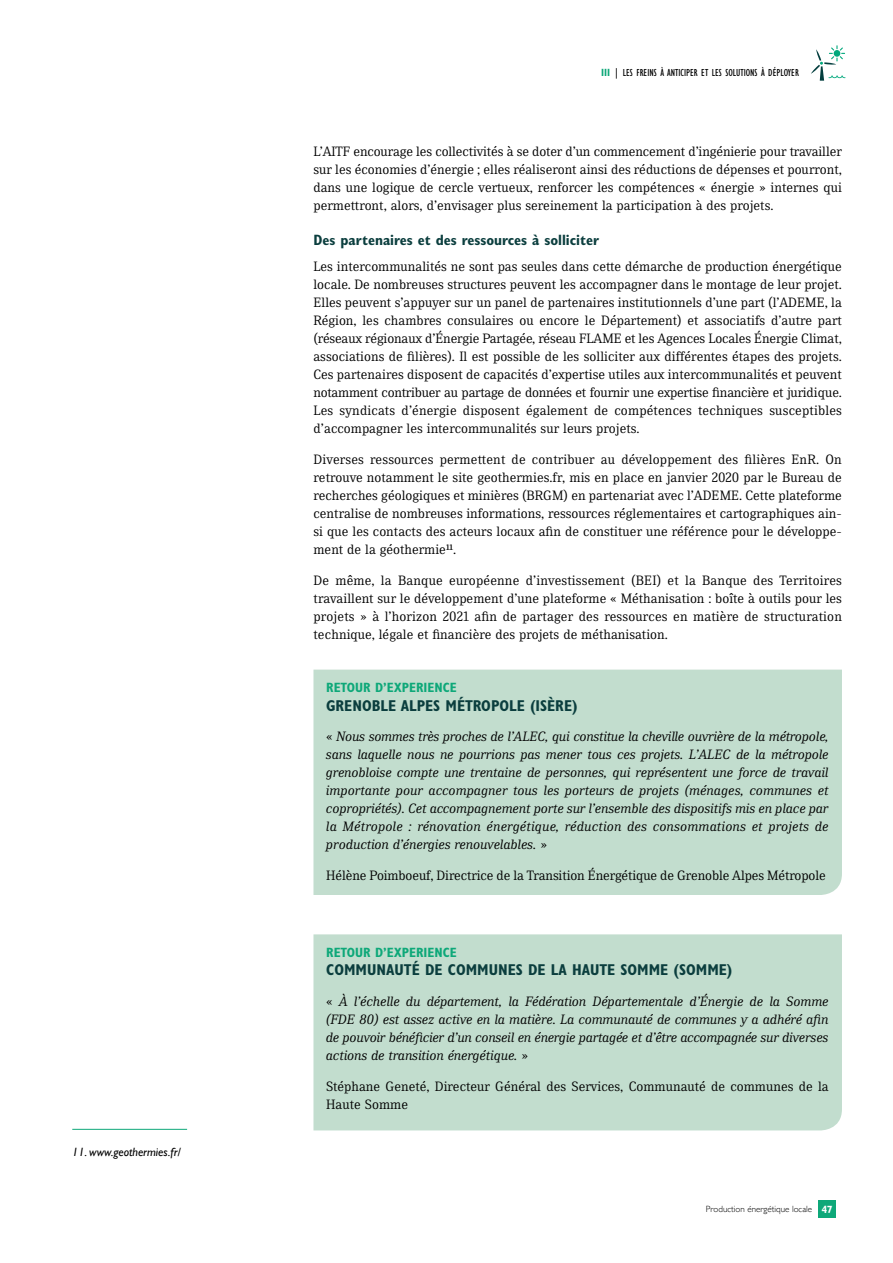
<style>
.page{position:relative;width:893px;height:1263px;background:#fff}
.page>*{position:absolute;margin:0;border:0;box-sizing:border-box;transform-origin:0 0}
.t1{font:700 condensed 15.75px "Gill Sans";color:#0b3e3e}
.t2{font:700 condensed 15px "Gill Sans";color:#0b3e3e}
.t3{font:13.5px/18px "Skopex Serif";color:#000;text-align:justify}
.t4{font:italic 13.5px/18px "Skopex Serif";color:#000;text-align:justify}
.t5{font:700 condensed 13.5px "Gill Sans";color:#0ea879}
.t6{font:italic 12px "Gill Sans";color:#000}
.t7{font:condensed 10.5px "Gill Sans";color:#000}
.t8{font:700 condensed 10.5px "Gill Sans";color:#fff}
.t9{font:300 9px "Gill Sans";color:#000}
.s1{font-weight:700;color:#0ea879}
.s2{font-style:normal}
</style>
<div class="page">
<div style="left:313px;top:670px;width:529px;height:225px;background:#c2ddce"></div>
<div style="left:313px;top:934px;width:529px;height:196px;background:#c2ddce"></div>
<hr style="left:72px;top:1129px;width:115px;height:1px;background:#0ea879">
<svg style="left:811px;top:45px;width:34px;height:36px"></svg>
<div style="left:819px;top:1200px;width:17px;height:17px;background:#0ea879"></div>
<p class="t6" style="left:72px;top:1145px;width:110px">11. www.geothermies.fr/</p>
<p class="t7" style="left:601px;top:67px;width:199px"><span class="s1">III</span> | LES FREINS À ANTICIPER ET LES SOLUTIONS À DÉPLOYER</p>
<p class="t3" style="left:313px;top:142px;width:530px">L’AITF encourage les collectivités à se doter d’un commencement d’ingénierie pour travailler sur les économies d’énergie ; elles réaliseront ainsi des réductions de dépenses et pourront, dans une logique de cercle vertueux, renforcer les compétences « énergie » internes qui permettront, alors, d’envisager plus sereinement la participation à des projets.</p>
<p class="t2" style="left:313px;top:231px;width:287px">DES PARTENAIRES ET DES RESSOURCES À SOLLICITER</p>
<p class="t3" style="left:313px;top:258px;width:530px">Les intercommunalités ne sont pas seules dans cette démarche de production énergétique locale. De nombreuses structures peuvent les accompagner dans le montage de leur projet.<br>Elles peuvent s’appuyer sur un panel de partenaires institutionnels d’une part (l’ADEME, la Région, les chambres consulaires ou encore le Département) et associatifs d’autre part (réseaux régionaux d’Énergie Partagée, réseau FLAME et les Agences Locales Énergie Climat, associations de filières). Il est possible de les solliciter aux différentes étapes des projets.<br>Ces partenaires disposent de capacités d’expertise utiles aux intercommunalités et peuvent notamment contribuer au partage de données et fournir une expertise financière et juridique.<br>Les syndicats d’énergie disposent également de compétences techniques susceptibles d’accompagner les intercommunalités sur leurs projets.</p>
<p class="t3" style="left:313px;top:450px;width:530px">Diverses ressources permettent de contribuer au développement des filières EnR. On retrouve notamment le site geothermies.fr, mis en place en janvier 2020 par le Bureau de recherches géologiques et minières (BRGM) en partenariat avec l’ADEME. Cette plateforme centralise de nombreuses informations, ressources réglementaires et cartographiques ain&shy;si que les contacts des acteurs locaux afin de constituer une référence pour le développe&shy;ment de la géothermie<sup>11</sup>.</p>
<p class="t3" style="left:313px;top:571px;width:530px">De même, la Banque européenne d’investissement (BEI) et la Banque des Territoires travaillent sur le développement d’une plateforme « Méthanisation : boîte à outils pour les projets » à l’horizon 2021 afin de partager des ressources en matière de structuration technique, légale et financière des projets de méthanisation.</p>
<p class="t5" style="left:326px;top:680px;width:110px">RETOUR D’EXPERIENCE</p>
<p class="t1" style="left:326px;top:696px;width:130px">GRENOBLE ALPES MÉTROPO</p>
<p class="t1" style="left:509px;top:696px;width:70px">LE (ISÈRE)</p>
<p class="t4" style="left:326px;top:727px;width:504px"><span class="s2">«</span> Nous sommes très proches de l’ALEC, qui constitue la cheville ouvrière de la métropole, sans laquelle nous ne pourrions pas mener tous ces projets. L’ALEC de la métropole grenobloise compte une trentaine de personnes, qui représentent une force de travail importante pour accompagner tous les porteurs de projets (ménages, communes et copropriétés). Cet accompagnement porte sur l’ensemble des dispositifs mis en place par la Métropole : rénovation énergétique, réduction des consommations et projets de production d’énergies renouvelables. <span class="s2">»</span></p>
<p class="t3" style="left:326px;top:866px;width:501px">Hélène Poimboeuf, Directrice de la Transition Énergétique de Grenoble Alpes Métropole</p>
<p class="t5" style="left:326px;top:945px;width:110px">RETOUR D’EXPERIENCE</p>
<p class="t1" style="left:326px;top:960px;width:408px">COMMUNAUTÉ DE COMMUNES DE LA HAUTE SOMME (SOMME)</p>
<p class="t4" style="left:326px;top:992px;width:504px"><span class="s2">«</span> À l’échelle du département, la Fédération Départementale d’Énergie de la Somme (FDE 80) est assez active en la matière. La communauté de communes y a adhéré afin de pouvoir bénéficier d’un conseil en énergie partagée et d’être accompagnée sur diverses actions de transition énergétique. <span class="s2">»</span></p>
<p class="t3" style="left:326px;top:1077px;width:504px">Stéphane Geneté, Directeur Général des Services, Communauté de communes de la<br>Haute Somme</p>
<p class="t9" style="left:706px;top:1202px;width:108px">Production énergétique locale</p>
<p class="t8" style="left:822px;top:1203px;width:12px">47</p>
</div>
